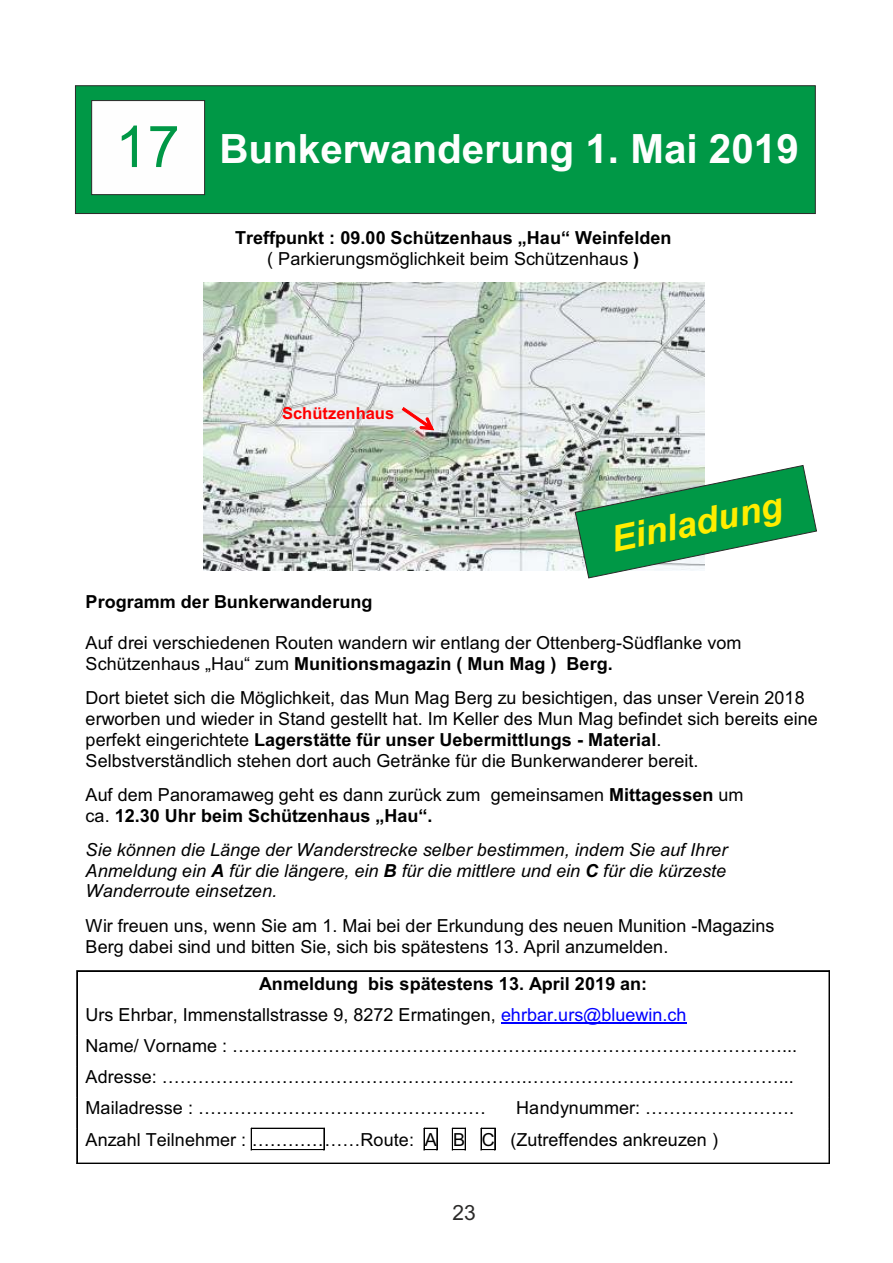
<style>
.page{position:relative;width:893px;height:1263px;background:#fff}
.page>*{position:absolute;margin:0;border:0;box-sizing:border-box;transform-origin:0 0}
.t1{font:700 40.35px "Arial";color:#fefefe}
.t2{font:italic 700 36px "Arial";color:#ffed00}
.t3{font:21px "Arial";color:#2b2a29}
.t4{font:18px/20.7px "Arial";color:#000}
.t5{font:italic 18px/20.7px "Arial";color:#000;text-align:justify}
.t6{font:700 18px/20.7px "Arial";color:#000;text-align:center}
.t7{font:700 16.5px "Arial";color:#f00}
.s1{font-weight:400;font-size:57.75px;color:#009846}
.s2{font-weight:400}
.s3{font-weight:700}
.s4{color:#00f}
</style>
<div class="page">
<div style="left:75px;top:85px;width:741px;height:129px;background:#009846"></div>
<svg style="left:91px;top:100px;width:114px;height:95px"></svg>
<hr style="left:77px;top:971px;width:752px;height:1px;background:#000">
<hr style="left:77px;top:970px;width:752px;height:1px;background:#000">
<hr style="left:77px;top:971px;width:1px;height:33px;background:#000">
<hr style="left:829px;top:971px;width:1px;height:33px;background:#000">
<hr style="left:501px;top:1023px;width:186px;height:1px;background:#00f">
<hr style="left:77px;top:1004px;width:1px;height:31px;background:#000">
<hr style="left:829px;top:1004px;width:1px;height:31px;background:#000">
<hr style="left:77px;top:1035px;width:1px;height:31px;background:#000">
<hr style="left:829px;top:1035px;width:1px;height:31px;background:#000">
<hr style="left:77px;top:1066px;width:1px;height:31px;background:#000">
<hr style="left:829px;top:1066px;width:1px;height:31px;background:#000">
<hr style="left:77px;top:1097px;width:1px;height:31px;background:#000">
<hr style="left:829px;top:1097px;width:1px;height:31px;background:#000">
<hr style="left:252px;top:1128px;width:72px;height:1px;background:#000">
<svg style="left:251px;top:1128px;width:1px;height:22px"></svg>
<hr style="left:252px;top:1149px;width:72px;height:1px;background:#000">
<svg style="left:324px;top:1128px;width:1px;height:22px"></svg>
<svg style="left:424px;top:1128px;width:14px;height:22px"></svg>
<svg style="left:452px;top:1128px;width:14px;height:22px"></svg>
<svg style="left:481px;top:1128px;width:15px;height:22px"></svg>
<hr style="left:77px;top:1163px;width:752px;height:1px;background:#000">
<hr style="left:77px;top:1128px;width:1px;height:35px;background:#000">
<hr style="left:829px;top:1128px;width:1px;height:35px;background:#000">
<img style="left:203px;top:282px;width:501px;height:288px">
<svg style="left:402px;top:407px;width:32px;height:23px"></svg>
<svg style="left:574px;top:465px;width:243px;height:114px"></svg>
<h1 class="t1" style="left:115px;top:134px;width:685px"><span class="s1">17</span> Bunkerwanderung 1. Mai 2019</h1>
<p class="t6" style="left:235px;top:229px;width:438px">Treffpunkt : 09.00 Schützenhaus „Hau“ Weinfelden <span class="s2">( Parkierungsmöglichkeit beim Schützenhaus</span> )</p>
<p class="t7" style="left:282px;top:407px;width:114px">Schützenhaus</p>
<h2 class="t2" style="left:609px;top:527px;width:176px;rotate:-12deg">Einladung</h2>
<p class="t6" style="left:86px;top:593px;width:288px">Programm der Bunkerwanderung</p>
<p class="t4" style="left:86px;top:634px;width:657px">Auf drei verschiedenen Routen wandern wir entlang der Ottenberg-Südflanke vom<br>Schützenhaus „Hau“ zum <span class="s3">Munitionsmagazin ( Mun Mag ) Berg.</span></p>
<p class="t4" style="left:86px;top:689px;width:734px">Dort bietet sich die Möglichkeit, das Mun Mag Berg zu besichtigen, das unser Verein 2018 erworben und wieder in Stand gestellt hat. Im Keller des Mun Mag befindet sich bereits eine perfekt eingerichtete <span class="s3">Lagerstätte für unser Uebermittlungs - Material</span>.<br>Selbstverständlich stehen dort auch Getränke für die Bunkerwanderer bereit.</p>
<p class="t4" style="left:86px;top:786px;width:659px">Auf dem Panoramaweg geht es dann zurück zum gemeinsamen <span class="s3">Mittagessen</span> um ca. <span class="s3">12.30 Uhr beim Schützenhaus „Hau“.</span></p>
<p class="t5" style="left:86px;top:841px;width:643px">Sie können die Länge der Wanderstrecke selber bestimmen, indem Sie auf Ihrer Anmeldung ein <span class="s3">A</span> für die längere, ein <span class="s3">B</span> für die mittlere und ein <span class="s3">C</span> für die kürzeste Wanderroute einsetzen.</p>
<p class="t4" style="left:86px;top:917px;width:690px">Wir freuen uns, wenn Sie am 1. Mai bei der Erkundung des neuen Munition -Magazins<br>Berg dabei sind und bitten Sie, sich bis spätestens 13. April anzumelden.</p>
<p class="t4" style="left:86px;top:969px;width:713px;line-height:31px;text-indent:174px"><span class="s3">Anmeldung bis spätestens 13. April 2019 an:<br></span>Urs Ehrbar, Immenstallstrasse 9, 8272 Ermatingen, <span class="s4">ehrbar.urs@bluewin.ch<br></span>Name/ Vorname : ……………………………………………..…………………………………...<br>Adresse: …………………………………………………….……………………………………...<br>Mailadresse : …………………………………………</p>
<p class="t4" style="left:86px;top:1093px;width:710px;line-height:31.7px;text-indent:431px">Handynummer: …………………….<br>Anzahl Teilnehmer : ………………Route: A B C (Zutreffendes ankreuzen )</p>
<p class="t3" style="left:452px;top:1205px;width:25px">23</p>
</div>
